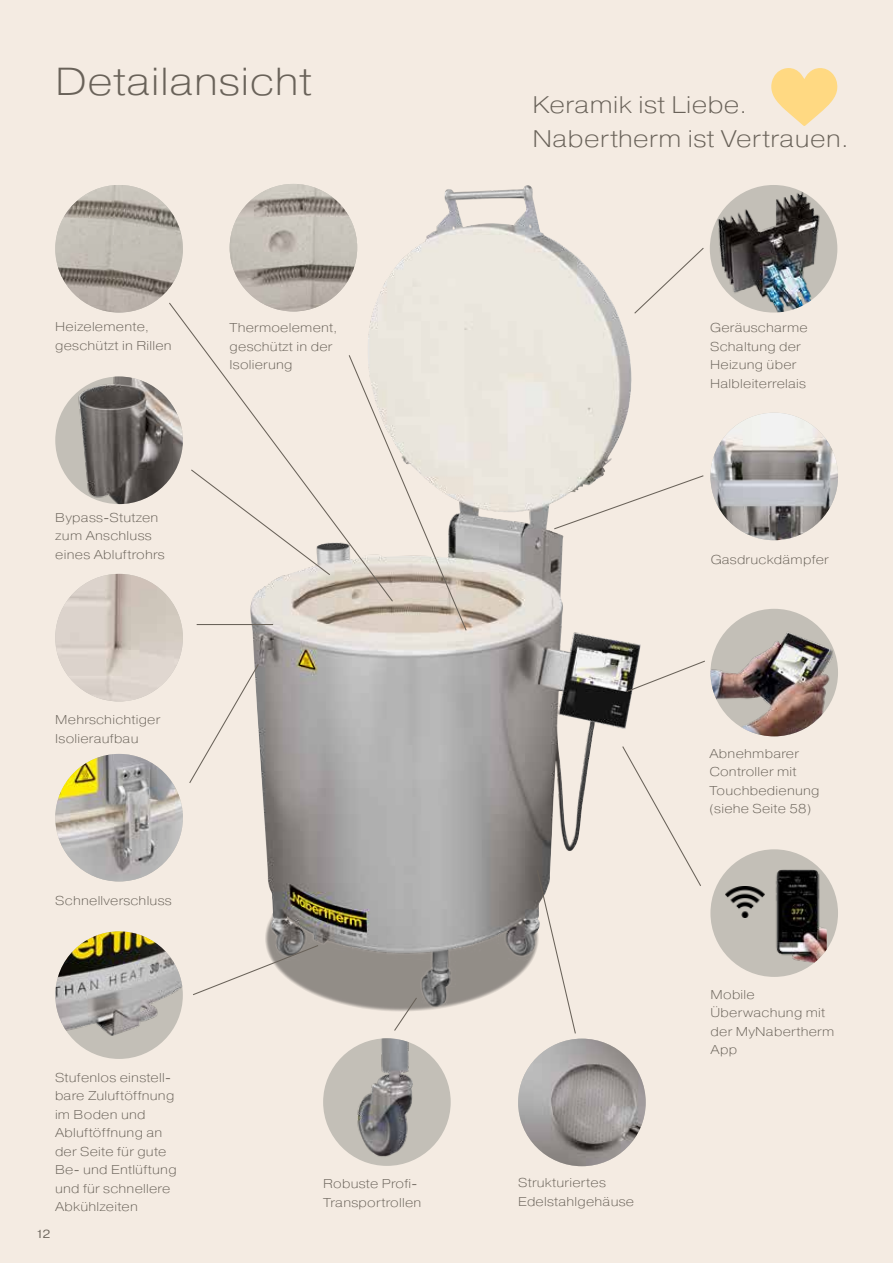
<style>
.page{position:relative;width:893px;height:1263px;background:#f4ebe2}
.page>*{position:absolute;margin:0;border:0;box-sizing:border-box;transform-origin:0 0}
.t1{font:200 39px "Pragmatica Extended";letter-spacing:.02em;color:#696259}
.t2{font:200 24px/34.8px "Pragmatica Extended";letter-spacing:.02em;color:#696259}
.t3{font:200 12.75px/18.5px "Pragmatica Extended";letter-spacing:.02em;color:#696259}
.t4{font:300 11.7px "Pragmatica Extended";color:#696259}
</style>
<div class="page">
<div style="left:710px;top:849px;width:128px;height:128px;background:#c3bfb7;border-radius:50%"></div>
<img style="left:775px;top:870px;width:52px;height:92px">
<img style="left:725px;top:886px;width:39px;height:31px">
<img style="left:249px;top:187px;width:392px;height:824px">
<img style="left:710px;top:413px;width:128px;height:127px;border-radius:64px">
<img style="left:710px;top:609px;width:128px;height:127px;border-radius:64px">
<img style="left:518px;top:1039px;width:128px;height:127px;border-radius:64px">
<img style="left:55px;top:931px;width:128px;height:128px;border-radius:64px">
<img style="left:55px;top:754px;width:128px;height:127px;border-radius:64px">
<img style="left:55px;top:574px;width:128px;height:127px;border-radius:64px">
<div style="left:55px;top:376px;width:128px;height:128px;background:#c3bfb7;border-radius:50%"></div>
<img style="left:70px;top:376px;width:98px;height:128px">
<img style="left:55px;top:185px;width:128px;height:128px;border-radius:64px">
<svg style="left:189px;top:663px;width:71px;height:121px"></svg>
<svg style="left:193px;top:944px;width:126px;height:52px"></svg>
<svg style="left:536px;top:869px;width:41px;height:165px"></svg>
<svg style="left:553px;top:474px;width:151px;height:56px"></svg>
<svg style="left:626px;top:660px;width:79px;height:33px"></svg>
<svg style="left:621px;top:745px;width:80px;height:142px"></svg>
<hr style="left:197px;top:624px;width:76px;height:1px;background:#696259">
<svg style="left:168px;top:301px;width:226px;height:302px"></svg>
<svg style="left:393px;top:996px;width:25px;height:35px"></svg>
<img style="left:323px;top:1038px;width:128px;height:128px;border-radius:64px">
<img style="left:710px;top:185px;width:127px;height:128px;border-radius:64px">
<svg style="left:633px;top:247px;width:71px;height:68px"></svg>
<img style="left:230px;top:184px;width:127px;height:127px;border-radius:64px">
<svg style="left:348px;top:354px;width:120px;height:278px"></svg>
<hr style="left:892px;top:690px;width:1px;height:573px;background:#736d5d">
<svg style="left:771px;top:68px;width:67px;height:58px"></svg>
<h1 class="t1" style="left:55px;top:58px;width:258px">Detailansicht</h1>
<p class="t3" style="left:55px;top:317px;width:118px">Heizelemente, geschützt in Rillen</p>
<p class="t3" style="left:55px;top:508px;width:111px">Bypass-Stutzen zum Anschluss eines Abluftrohrs</p>
<p class="t3" style="left:230px;top:318px;width:109px">Thermoelement, geschützt in der<br>Isolierung</p>
<p class="t3" style="left:55px;top:710px;width:107px">Mehrschichtiger<br>Isolieraufbau</p>
<p class="t3" style="left:55px;top:891px;width:118px">Schnellverschluss</p>
<p class="t3" style="left:55px;top:1068px;width:123px">Stufenlos einstell&shy;bare Zuluftöffnung im Boden und<br>Abluftöffnung an der Seite für gute<br>Be- und Entlüftung und für schnellere<br>Abkühlzeiten</p>
<p class="t4" style="left:35px;top:1227px;width:16px">12</p>
<p class="t3" style="left:323px;top:1174px;width:100px">Robuste Profi-<br>Transportrollen</p>
<h2 class="t2" style="left:532px;top:87px;width:317px">Keramik ist Liebe.<br>Nabertherm ist Vertrauen.</h2>
<p class="t3" style="left:710px;top:318px;width:99px">Geräuscharme<br>Schaltung der<br>Heizung über<br>Halbleiterrelais</p>
<p class="t3" style="left:711px;top:550px;width:120px">Gasdruckdämpfer</p>
<p class="t3" style="left:709px;top:744px;width:112px">Abnehmbarer<br>Controller mit<br>Touchbedienung (siehe Seite 58)</p>
<p class="t3" style="left:518px;top:1174px;width:117px">Strukturiertes<br>Edelstahlgehäuse</p>
<p class="t3" style="left:710px;top:985px;width:125px">Mobile<br>Überwachung mit der MyNabertherm<br>App</p>
</div>
